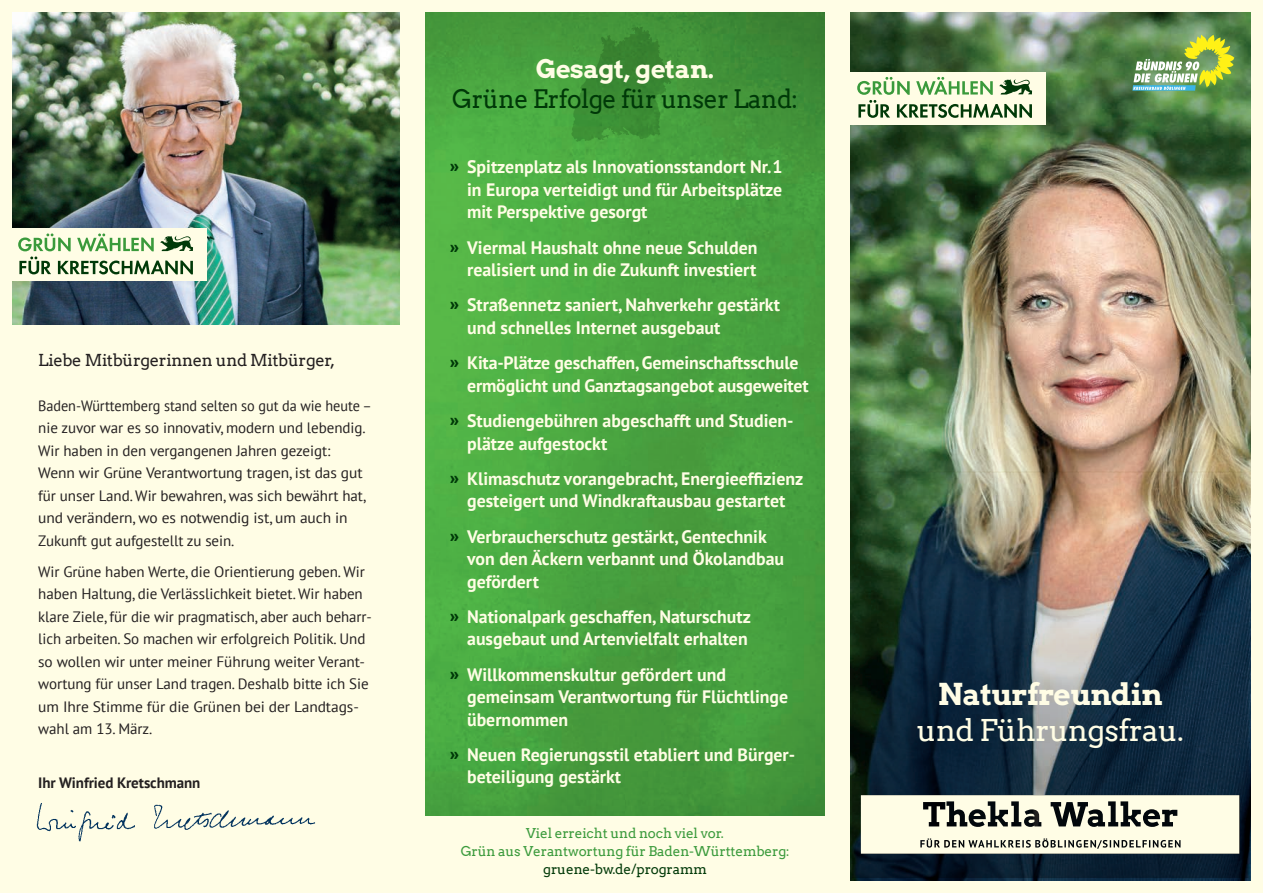
<style>
.page{position:relative;width:1263px;height:893px;background:#fff}
.page>*{position:absolute;margin:0;border:0;box-sizing:border-box;transform-origin:0 0}
.t1{font:30px "Arvo";letter-spacing:-.02em;color:#fffde5}
.t2{font:30px "Arvo Gruen";letter-spacing:-.02em;color:#fffde5}
.t3{font:25.5px "Arvo";letter-spacing:-.02em;color:#003908;scale:.96 1}
.t4{font:25.5px "Arvo Gruen";letter-spacing:-.02em;color:#fffde5}
.t5{font:700 18px/22.5px "PT Sans";color:#fffde5}
.t6{font:16.5px "Arvo";letter-spacing:-.02em;color:#231f20}
.t7{font:15px/22.5px "PT Sans";letter-spacing:-.005em;color:#231f20}
.t8{font:15px/22.5px "PT Sans";letter-spacing:-.005em;color:#231f20;scale:.95 1}
.t9{font:700 15px "PT Sans";letter-spacing:-.005em;color:#231f20}
.t10{font:13.5px/18px "Arvo";letter-spacing:-.01em;color:#3a9a3b;text-align:center}
.t11{font:13.5px "Arvo";letter-spacing:-.01em;color:#003908}
.s1{font-family:"Arvo Gr 00 F Cn";font-weight:400;color:#003908}
</style>
<div class="page">
<div style="left:412px;top:0;width:426px;height:893px;background:#fffde5"></div>
<div style="left:838px;top:0;width:425px;height:893px;background:#fffde5"></div>
<img style="left:850px;top:13px;width:400px;height:867px">
<img style="left:853px;top:474px;width:394px;height:402px">
<div style="left:0;top:0;width:412px;height:893px;background:#fffde5"></div>
<img style="left:13px;top:13px;width:387px;height:311px">
<img style="left:36px;top:803px;width:279px;height:39px">
<div style="left:4px;top:229px;width:203px;height:52px;background:#fffde5"></div>
<svg style="left:18px;top:233px;width:175px;height:41px"></svg>
<img style="left:425px;top:13px;width:400px;height:803px">
<svg style="left:571px;top:27px;width:100px;height:115px;background:#3e9036"></svg>
<div style="left:843px;top:72px;width:203px;height:53px;background:#fffde5"></div>
<svg style="left:857px;top:77px;width:175px;height:41px"></svg>
<svg style="left:1132px;top:35px;width:102px;height:56px;background:#93b468"></svg>
<svg style="left:861px;top:795px;width:378px;height:59px"></svg>
<p class="t6" style="left:38px;top:350px;width:298px">Liebe Mitbürgerinnen und Mitbürger,</p>
<p class="t8" style="left:38px;top:394px;width:353px">Baden-Württemberg stand selten so gut da wie heute – nie zuvor war es so innovativ, modern und lebendig.<br>Wir haben in den vergangenen Jahren gezeigt:<br>Wenn wir Grüne Verantwortung tragen, ist das gut für unser Land. Wir bewahren, was sich bewährt hat, und verändern, wo es notwendig ist, um auch in Zukunft gut aufgestellt zu sein.</p>
<p class="t7" style="left:38px;top:560px;width:335px">Wir Grüne haben Werte, die Orientierung geben. Wir haben Haltung, die Verlässlichkeit bietet. Wir haben klare Ziele, für die wir pragmatisch, aber auch beharr&shy;lich arbeiten. So machen wir erfolgreich Politik. Und so wollen wir unter meiner Führung weiter Verant&shy;wortung für unser Land tragen. Deshalb bitte ich Sie um Ihre Stimme für die Grünen bei der Landtags&shy;wahl am 13. März.</p>
<p class="t9" style="left:38px;top:772px;width:164px">Ihr Winfried Kretschmann</p>
<h2 class="t4" style="left:536px;top:51px;width:180px">Gesagt, getan.</h2>
<h2 class="t3" style="left:452px;top:84px;width:362px">Grüne Erfolge für unser Land:</h2>
<p class="t5" style="left:467px;top:156px;width:317px;text-align:justify;text-indent:-17px"><span class="s1">»</span> Spitzenplatz als Innovationsstandort Nr.1 in Europa verteidigt und für Arbeitsplätze mit Perspektive gesorgt</p>
<p class="t5" style="left:450px;top:236px;width:309px;text-align:right"><span class="s1">»</span> Viermal Haushalt ohne neue Schulden realisiert und in die Zukunft investiert</p>
<p class="t5" style="left:467px;top:294px;width:314px;text-indent:-17px"><span class="s1">»</span> Straßennetz saniert, Nahverkehr gestärkt und schnelles Internet ausgebaut</p>
<p class="t5" style="left:467px;top:351px;width:343px;text-indent:-17px"><span class="s1">»</span> Kita-Plätze geschaffen, Gemeinschaftsschule ermöglicht und Ganztagsangebot ausgeweitet</p>
<p class="t5" style="left:467px;top:409px;width:328px;text-indent:-17px"><span class="s1">»</span> Studiengebühren abgeschafft und Studien&shy;plätze aufgestockt</p>
<p class="t5" style="left:450px;top:467px;width:355px;text-align:center"><span class="s1">»</span> Klimaschutz vorangebracht, Energieeffizienz gesteigert und Windkraftausbau gestartet</p>
<p class="t5" style="left:467px;top:525px;width:319px;text-indent:-17px"><span class="s1">»</span> Verbraucherschutz gestärkt, Gentechnik von den Äckern verbannt und Ökolandbau gefördert</p>
<p class="t5" style="left:450px;top:605px;width:302px;text-align:right"><span class="s1">»</span> Nationalpark geschaffen, Naturschutz ausgebaut und Artenvielfalt erhalten</p>
<p class="t5" style="left:467px;top:663px;width:322px;text-indent:-17px"><span class="s1">»</span> Willkommenskultur gefördert und gemeinsam Verantwortung für Flüchtlinge übernommen</p>
<p class="t5" style="left:467px;top:743px;width:330px;text-indent:-17px"><span class="s1">»</span> Neuen Regierungsstil etabliert und Bürger&shy;beteiligung gestärkt</p>
<p class="t10" style="left:461px;top:824px;width:330px">Viel erreicht und noch viel vor.<br>Grün aus Verantwortung für Baden-Württemberg:</p>
<p class="t11" style="left:543px;top:861px;width:165px">gruene-bw.de/programm</p>
<h1 class="t2" style="left:938px;top:674px;width:227px">Naturfreundin</h1>
<h1 class="t1" style="left:917px;top:712px;width:268px">und Führungsfrau.</h1>
</div>
